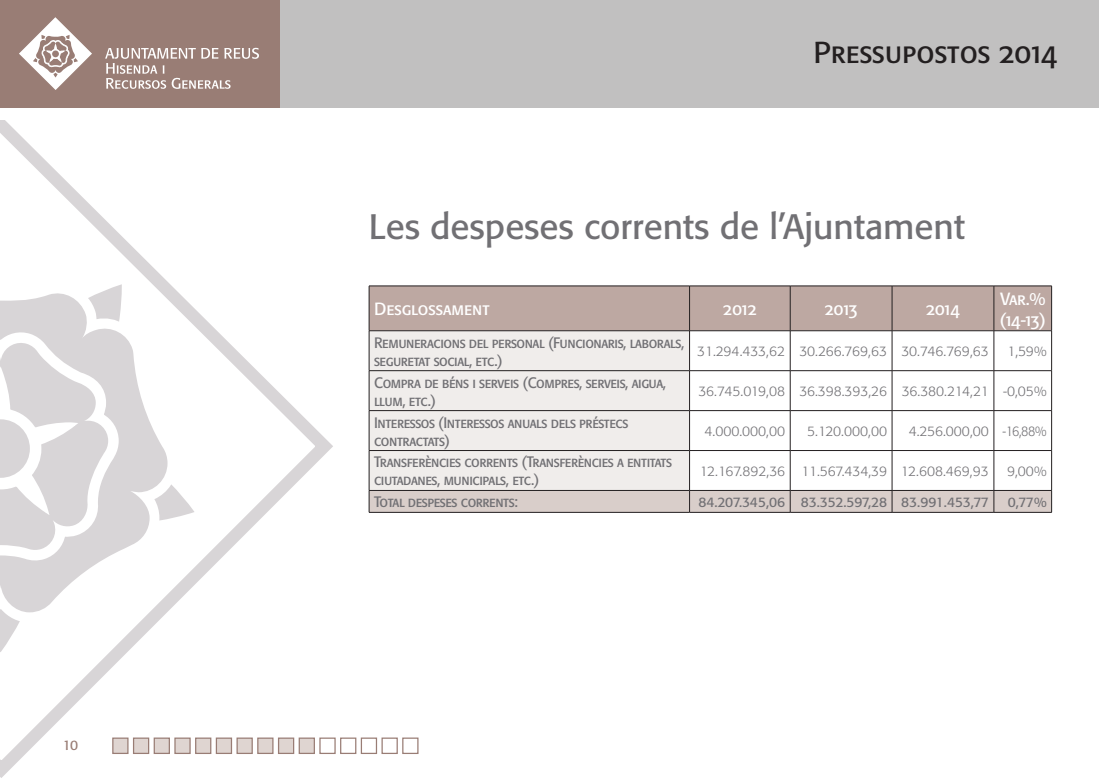
<style>
.page{position:relative;width:1099px;height:780px;background:#fff}
.page>*{position:absolute;margin:0;border:0;box-sizing:border-box;transform-origin:0 0}
.t1{font:35px "Formata";color:#717074}
.t2{font:30px "Formata Regular SC";color:#231f20}
.t3{font:17.5px/21px "Formata Regular SC";color:#fff}
.t4{font:15px/18px "Formata Regular SC";letter-spacing:-.03em;color:#717074;scale:.95 1}
.t5{font:300 13.75px "Formata";letter-spacing:-.02em;color:#717074}
.t6{font:13.75px "Formata";letter-spacing:-.02em;color:#717074}
.t7{font:13.75px "Formata";color:#997d75}
</style>
<div class="page">
<div style="left:361px;top:737px;width:16px;height:17px;border:1px solid #997d75"></div>
<div style="left:381px;top:737px;width:17px;height:17px;border:1px solid #997d75"></div>
<div style="left:402px;top:737px;width:16px;height:17px;border:1px solid #997d75"></div>
<div style="left:340px;top:737px;width:16px;height:17px;border:1px solid #997d75"></div>
<div style="left:107px;top:0;width:991px;height:108px;background:#c1c0c0"></div>
<div style="left:0;top:0;width:280px;height:108px;background:#997d75"></div>
<svg style="left:0;top:121px;width:342px;height:657px"></svg>
<svg style="left:177px;top:483px;width:17px;height:38px"></svg>
<svg style="left:0;top:279px;width:177px;height:343px"></svg>
<svg style="left:0;top:290px;width:167px;height:322px"></svg>
<svg style="left:0;top:331px;width:120px;height:384px"></svg>
<svg style="left:0;top:331px;width:117px;height:230px"></svg>
<svg style="left:105px;top:48px;width:154px;height:41px"></svg>
<svg style="left:19px;top:17px;width:73px;height:73px"></svg>
<div style="left:52px;top:50px;width:7px;height:7px;background:#997d75;border-radius:50%"></div>
<div style="left:298px;top:737px;width:17px;height:17px;background:#dfd5d1;border:1px solid #997d75"></div>
<div style="left:278px;top:737px;width:16px;height:17px;background:#dfd5d1;border:1px solid #997d75"></div>
<div style="left:257px;top:737px;width:16px;height:17px;background:#dfd5d1;border:1px solid #997d75"></div>
<div style="left:236px;top:737px;width:17px;height:17px;background:#dfd5d1;border:1px solid #997d75"></div>
<div style="left:216px;top:737px;width:16px;height:17px;background:#dfd5d1;border:1px solid #997d75"></div>
<div style="left:195px;top:737px;width:16px;height:17px;background:#dfd5d1;border:1px solid #997d75"></div>
<div style="left:174px;top:737px;width:17px;height:17px;background:#dfd5d1;border:1px solid #997d75"></div>
<div style="left:154px;top:737px;width:16px;height:17px;background:#dfd5d1;border:1px solid #997d75"></div>
<div style="left:133px;top:737px;width:16px;height:17px;background:#dfd5d1;border:1px solid #997d75"></div>
<div style="left:112px;top:737px;width:16px;height:17px;background:#dfd5d1;border:1px solid #997d75"></div>
<div style="left:370px;top:287px;width:681px;height:43px;background:#bda8a2"></div>
<div style="left:370px;top:331px;width:319px;height:159px;background:#f0edeb"></div>
<svg style="left:690px;top:331px;width:361px;height:159px"></svg>
<hr style="left:369px;top:286px;width:320px;height:1px;background:#231f20">
<hr style="left:369px;top:286px;width:1px;height:44px;background:#231f20">
<hr style="left:689px;top:286px;width:101px;height:1px;background:#231f20">
<hr style="left:689px;top:286px;width:1px;height:44px;background:#231f20">
<hr style="left:790px;top:286px;width:102px;height:1px;background:#231f20">
<hr style="left:790px;top:286px;width:1px;height:44px;background:#231f20">
<hr style="left:892px;top:286px;width:101px;height:1px;background:#231f20">
<hr style="left:891px;top:286px;width:1px;height:44px;background:#231f20">
<hr style="left:993px;top:286px;width:58px;height:1px;background:#231f20">
<hr style="left:993px;top:286px;width:1px;height:44px;background:#231f20">
<hr style="left:1051px;top:286px;width:1px;height:44px;background:#231f20">
<hr style="left:369px;top:330px;width:320px;height:1px;background:#231f20">
<hr style="left:369px;top:331px;width:1px;height:39px;background:#231f20">
<hr style="left:689px;top:330px;width:101px;height:1px;background:#231f20">
<hr style="left:689px;top:331px;width:1px;height:39px;background:#231f20">
<hr style="left:790px;top:330px;width:102px;height:1px;background:#231f20">
<hr style="left:790px;top:331px;width:1px;height:39px;background:#231f20">
<hr style="left:892px;top:330px;width:101px;height:1px;background:#231f20">
<hr style="left:891px;top:331px;width:1px;height:39px;background:#231f20">
<hr style="left:993px;top:330px;width:58px;height:1px;background:#231f20">
<hr style="left:993px;top:331px;width:1px;height:39px;background:#231f20">
<hr style="left:1051px;top:331px;width:1px;height:39px;background:#231f20">
<hr style="left:369px;top:370px;width:320px;height:1px;background:#231f20">
<hr style="left:369px;top:371px;width:1px;height:39px;background:#231f20">
<hr style="left:689px;top:370px;width:101px;height:1px;background:#231f20">
<hr style="left:689px;top:371px;width:1px;height:39px;background:#231f20">
<hr style="left:790px;top:370px;width:102px;height:1px;background:#231f20">
<hr style="left:790px;top:371px;width:1px;height:39px;background:#231f20">
<hr style="left:892px;top:370px;width:101px;height:1px;background:#231f20">
<hr style="left:891px;top:371px;width:1px;height:39px;background:#231f20">
<hr style="left:993px;top:370px;width:58px;height:1px;background:#231f20">
<hr style="left:993px;top:371px;width:1px;height:39px;background:#231f20">
<hr style="left:1051px;top:371px;width:1px;height:39px;background:#231f20">
<hr style="left:369px;top:410px;width:320px;height:1px;background:#231f20">
<hr style="left:369px;top:411px;width:1px;height:39px;background:#231f20">
<hr style="left:689px;top:410px;width:101px;height:1px;background:#231f20">
<hr style="left:689px;top:411px;width:1px;height:39px;background:#231f20">
<hr style="left:790px;top:410px;width:102px;height:1px;background:#231f20">
<hr style="left:790px;top:411px;width:1px;height:39px;background:#231f20">
<hr style="left:892px;top:410px;width:101px;height:1px;background:#231f20">
<hr style="left:891px;top:411px;width:1px;height:39px;background:#231f20">
<hr style="left:993px;top:410px;width:58px;height:1px;background:#231f20">
<hr style="left:993px;top:411px;width:1px;height:39px;background:#231f20">
<hr style="left:1051px;top:411px;width:1px;height:39px;background:#231f20">
<hr style="left:369px;top:450px;width:320px;height:1px;background:#231f20">
<hr style="left:369px;top:450px;width:1px;height:40px;background:#231f20">
<hr style="left:689px;top:450px;width:101px;height:1px;background:#231f20">
<hr style="left:689px;top:450px;width:1px;height:40px;background:#231f20">
<hr style="left:790px;top:450px;width:102px;height:1px;background:#231f20">
<hr style="left:790px;top:450px;width:1px;height:40px;background:#231f20">
<hr style="left:892px;top:450px;width:101px;height:1px;background:#231f20">
<hr style="left:891px;top:450px;width:1px;height:40px;background:#231f20">
<hr style="left:993px;top:450px;width:58px;height:1px;background:#231f20">
<hr style="left:993px;top:450px;width:1px;height:40px;background:#231f20">
<hr style="left:1051px;top:450px;width:1px;height:40px;background:#231f20">
<svg style="left:369px;top:490px;width:683px;height:22px;background:#cec3c0"></svg>
<hr style="left:369px;top:512px;width:320px;height:1px;background:#231f20">
<hr style="left:689px;top:512px;width:101px;height:1px;background:#231f20">
<hr style="left:790px;top:512px;width:102px;height:1px;background:#231f20">
<hr style="left:892px;top:512px;width:101px;height:1px;background:#231f20">
<hr style="left:993px;top:512px;width:58px;height:1px;background:#231f20">
<p class="t7" style="left:63px;top:737px;width:17px">10</p>
<h2 class="t2" style="left:813px;top:34px;width:245px">Pressupostos 2014</h2>
<h1 class="t1" style="left:369px;top:205px;width:597px">Les despeses corrents de l’Ajuntament</h1>
<p class="t3" style="left:374px;top:298px;width:117px">Desglossament</p>
<p class="t3" style="left:723px;top:298px;width:35px">2012</p>
<p class="t3" style="left:824px;top:298px;width:34px">2013</p>
<p class="t3" style="left:926px;top:298px;width:35px">2014</p>
<p class="t3" style="left:999px;top:288px;width:48px">Var.% (14-13)</p>
<p class="t4" style="left:374px;top:333px;width:328px">Remuneracions del personal (Funcionaris, laborals, seguretat social, etc.)</p>
<p class="t5" style="left:697px;top:343px;width:293px">31.294.433,62 30.266.769,63 30.746.769,63</p>
<p class="t5" style="left:1007px;top:343px;width:41px">1,59%</p>
<p class="t4" style="left:374px;top:373px;width:309px">Compra de béns i serveis (Compres, serveis, aigua, llum, etc.)</p>
<p class="t5" style="left:698px;top:383px;width:350px">36.745.019,08 36.398.393,26 36.380.214,21 -0,05%</p>
<p class="t4" style="left:374px;top:413px;width:269px">Interessos (Interessos anuals dels préstecs contractats)</p>
<p class="t5" style="left:704px;top:423px;width:82px">4.000.000,00</p>
<p class="t5" style="left:807px;top:423px;width:81px">5.120.000,00</p>
<p class="t5" style="left:908px;top:423px;width:139px">4.256.000,00 -16,88%</p>
<p class="t4" style="left:374px;top:453px;width:315px">Transferències corrents (Transferències a entitats ciutadanes, municipals, etc.)</p>
<p class="t5" style="left:699px;top:462px;width:290px">12.167.892,36 11.567.434,39 12.608.469,93</p>
<p class="t5" style="left:1007px;top:462px;width:41px">9,00%</p>
<p class="t4" style="left:374px;top:493px;width:153px">Total despeses corrents:</p>
<p class="t6" style="left:698px;top:493px;width:292px">84.207.345,06 83.352.597,28 83.991.453,77</p>
<p class="t6" style="left:1007px;top:493px;width:40px">0,77%</p>
</div>
